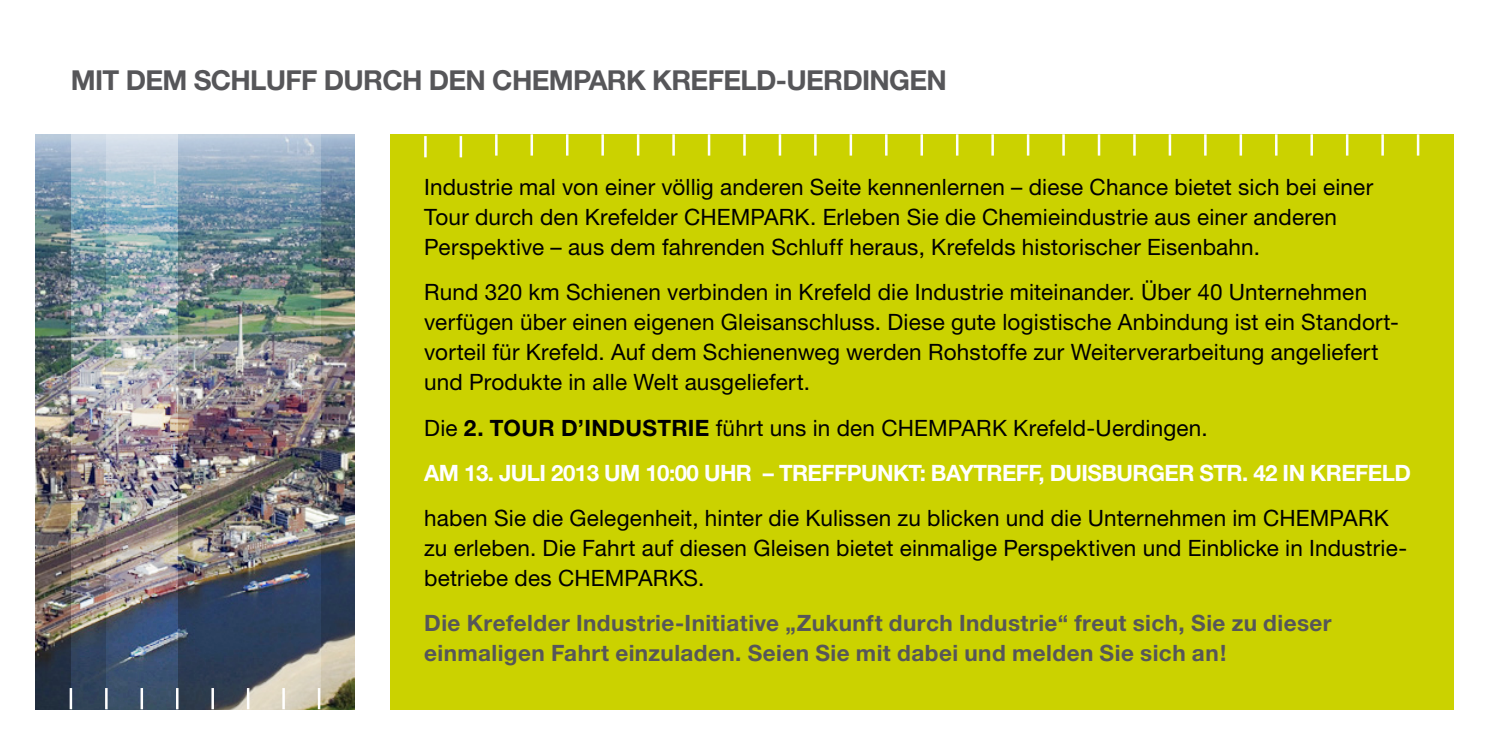
<style>
.page{position:relative;width:1489px;height:745px;background:#fff}
.page>*{position:absolute;margin:0;border:0;box-sizing:border-box;transform-origin:0 0}
.t1{font:700 27.5px "Helvetica Neue";letter-spacing:-.025em;color:#565659}
.t2{font:22.5px/30px "Helvetica Neue";letter-spacing:.01em;color:#000}
.t3{font:700 22.5px/30px "Helvetica Neue";letter-spacing:.02em;color:#565659}
.t4{font:700 22.5px/45px "Helvetica Neue";letter-spacing:-.025em;color:#fff}
.s1{font-weight:400;color:#000}
.s2{color:#000}
</style>
<div class="page">
<img style="left:35px;top:134px;width:319px;height:574px">
<img style="left:71px;top:134px;width:35px;height:574px">
<img style="left:106px;top:134px;width:214px;height:574px">
<div style="left:390px;top:134px;width:1063px;height:574px;background:#cbd200"></div>
<hr style="left:70px;top:687px;width:2px;height:21px;background:#fff">
<hr style="left:105px;top:687px;width:3px;height:21px;background:#fff">
<hr style="left:140px;top:687px;width:3px;height:21px;background:#fff">
<hr style="left:176px;top:687px;width:2px;height:21px;background:#fff">
<hr style="left:211px;top:687px;width:3px;height:21px;background:#fff">
<hr style="left:247px;top:687px;width:2px;height:21px;background:#fff">
<hr style="left:282px;top:687px;width:3px;height:21px;background:#fff">
<hr style="left:318px;top:687px;width:2px;height:21px;background:#fff">
<hr style="left:495px;top:134px;width:2px;height:21px;background:#fff">
<hr style="left:530px;top:134px;width:3px;height:21px;background:#fff">
<hr style="left:566px;top:134px;width:2px;height:21px;background:#fff">
<hr style="left:601px;top:134px;width:3px;height:21px;background:#fff">
<hr style="left:637px;top:134px;width:2px;height:21px;background:#fff">
<hr style="left:672px;top:134px;width:2px;height:21px;background:#fff">
<hr style="left:707px;top:134px;width:3px;height:21px;background:#fff">
<hr style="left:743px;top:134px;width:2px;height:21px;background:#fff">
<hr style="left:778px;top:134px;width:3px;height:21px;background:#fff">
<hr style="left:814px;top:134px;width:2px;height:21px;background:#fff">
<hr style="left:849px;top:134px;width:3px;height:21px;background:#fff">
<hr style="left:885px;top:134px;width:2px;height:21px;background:#fff">
<hr style="left:920px;top:134px;width:3px;height:21px;background:#fff">
<hr style="left:955px;top:134px;width:3px;height:21px;background:#fff">
<hr style="left:991px;top:134px;width:2px;height:21px;background:#fff">
<hr style="left:1026px;top:134px;width:3px;height:21px;background:#fff">
<hr style="left:1062px;top:134px;width:2px;height:21px;background:#fff">
<hr style="left:1097px;top:134px;width:3px;height:21px;background:#fff">
<hr style="left:1133px;top:134px;width:2px;height:21px;background:#fff">
<hr style="left:1168px;top:134px;width:3px;height:21px;background:#fff">
<hr style="left:1203px;top:134px;width:3px;height:21px;background:#fff">
<hr style="left:1239px;top:134px;width:2px;height:21px;background:#fff">
<hr style="left:1274px;top:134px;width:3px;height:21px;background:#fff">
<hr style="left:1310px;top:134px;width:2px;height:21px;background:#fff">
<hr style="left:1345px;top:134px;width:3px;height:21px;background:#fff">
<hr style="left:1381px;top:134px;width:2px;height:21px;background:#fff">
<hr style="left:1416px;top:134px;width:3px;height:21px;background:#fff">
<hr style="left:459px;top:136px;width:3px;height:21px;background:#fff">
<hr style="left:424px;top:136px;width:2px;height:21px;background:#fff">
<p class="t1" style="left:71px;top:63px;width:17px">Mit</p>
<p class="t1" style="left:126px;top:63px;width:822px">dem Schluff durch den Chempark Krefeld-Uerdingen</p>
<p class="t2" style="left:424px;top:172px;width:950px">Industrie mal von einer völlig anderen Seite kennenlernen – diese Chance bietet sich bei einer<br>Tour durch den Krefelder Chem park. Erleben Sie die Chemieindustrie aus einer anderen<br>Perspektive – aus dem fahrenden Schluff heraus, Krefelds historischer Eisenbahn.</p>
<p class="t2" style="left:424px;top:277px;width:976px">Rund 320 km Schienen verbinden in Krefeld die Industrie miteinander. Über 40 Unternehmen verfügen über einen eigenen Gleisanschluss. Diese gute logistische -Anbindung ist ein Standort&shy;vorteil für Krefeld. Auf dem Schienenweg werden Rohstoffe zur Weiterverarbeitung angeliefert und Produkte in alle Welt ausgeliefert.</p>
<p class="t4" style="left:424px;top:404px;width:988px"><span class="s1">Die</span> <span class="s2">2. Tour d’Industrie</span> <span class="s1">führt uns in den Chem park Krefeld-Uerdingen.<br></span>Am 13. Juli 2013 um 10:00 Uhr – Treffpunkt: Baytreff, Duisburger Str. 42 in Krefeld</p>
<p class="t2" style="left:424px;top:502px;width:984px">haben Sie die Gelegenheit, hinter die Kulissen zu blicken und die Unternehmen im Chem park zu erleben. Die Fahrt auf diesen Gleisen bietet einmalige Perspektiven und Einblicke in Industrie&shy;betriebe des Chem parks.</p>
<p class="t3" style="left:424px;top:607px;width:908px">Die Krefelder Industrie-Initiative „Zukunft durch Industrie“ freut sich, Sie zu dieser einmaligen Fahrt einzuladen. Seien Sie mit dabei und melden Sie sich an!</p>
</div>
